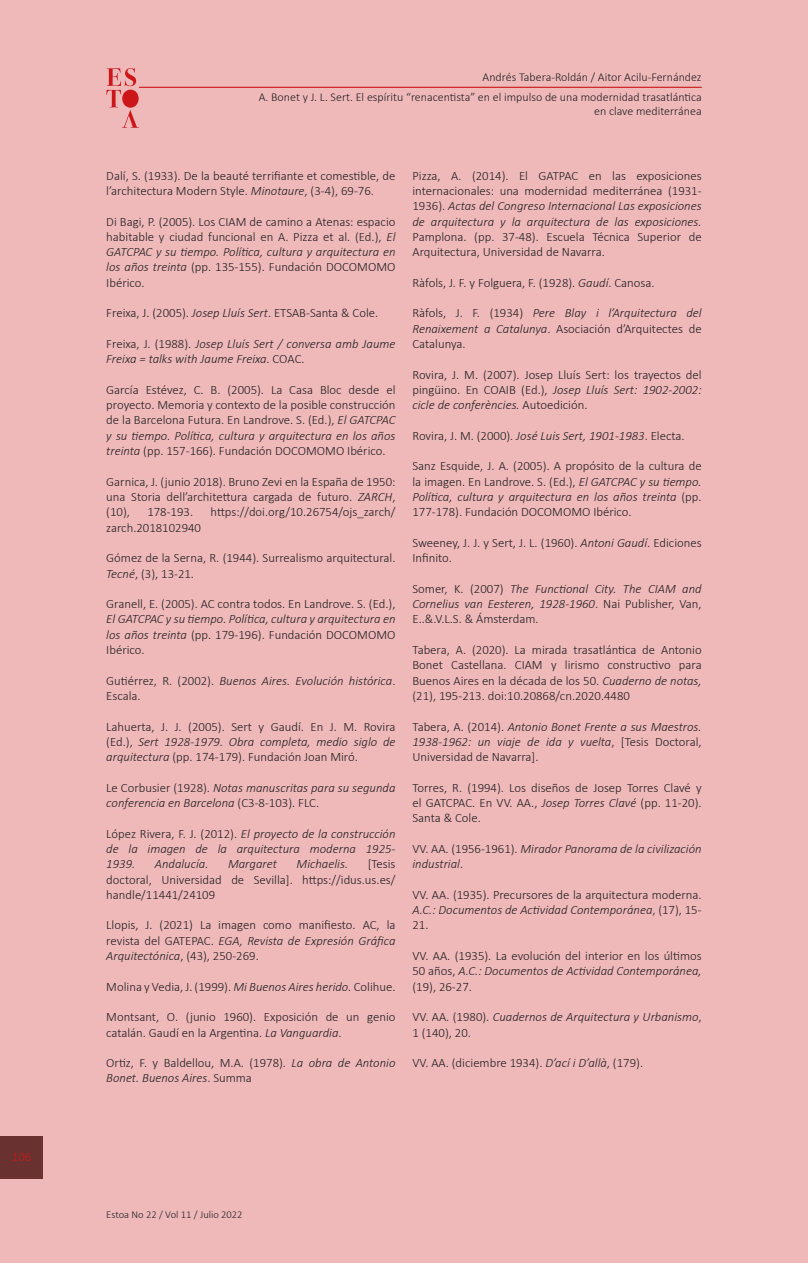
<style>
.page{position:relative;width:808px;height:1263px;background:#efb9ba}
.page>*{position:absolute;margin:0;border:0;box-sizing:border-box;transform-origin:0 0}
.parrafo{font:300 12.75px/15.3px "Calibri";color:#231f20;text-align:justify}
.parrafo-2{font:italic 300 12.75px/15.3px "Calibri";color:#231f20}
.t1{font:300 12.75px "Calibri";color:#cc171a}
.t2{font:300 12px "Calibri";color:#231f20}
.t3{font:300 10.5px "Calibri";color:#231f20}
.s1{font-style:italic}
.s2{font-style:normal}
</style>
<div class="page">
<p class="t1" style="left:12px;top:1148px;width:21px">106</p>
<p class="t2" style="left:483px;top:70px;width:221px">Andrés Tabera-Roldán / Aitor Acilu-Fernández</p>
<p class="t2" style="left:259px;top:90px;width:444px">A. Bonet y J. L. Sert. El espíritu “renacentista” en el impulso de una modernidad trasatlántica</p>
<p class="t2" style="left:594px;top:104px;width:109px">en clave mediterránea</p>
<p class="parrafo" style="left:106px;top:168px;width:291px">Dalí, S. (1933). De la beauté terrifiante et comestible, de l’architectura Modern Style. <span class="s1">Minotaure</span>, (3-4), 69-76.</p>
<p class="parrafo" style="left:106px;top:214px;width:291px">Di Bagi, P. (2005). Los CIAM de camino a Atenas: espacio habitable y ciudad funcional en A. Pizza et al. (Ed.), <span class="s1">El GATCPAC y su tiempo. Política, cultura y arquitectura en los años treinta</span> (pp. 135-155). Fundación DOCOMOMO Ibérico.</p>
<p class="parrafo" style="left:106px;top:305px;width:273px">Freixa, J. (2005). <span class="s1">Josep Lluís Sert</span>. ETSAB-Santa &amp; Cole.</p>
<p class="parrafo-2" style="left:106px;top:336px;width:291px"><span class="s2">Freixa, J. (1988).</span> Josep Lluís Sert / conversa amb Jaume<br>Freixa = talks with Jaume Freixa<span class="s2">. COAC.</span></p>
<p class="parrafo" style="left:106px;top:382px;width:291px">García Estévez, C. B. (2005). La Casa Bloc desde el proyecto. Memoria y contexto de la posible construcción de la Barcelona Futura. En Landrove. S. (Ed.), <span class="s1">El GATCPAC y su tiempo. Política, cultura y arquitectura en los años treinta</span> (pp. 157-166). Fundación DOCOMOMO Ibérico.</p>
<p class="parrafo" style="left:106px;top:474px;width:291px">Garnica, J. (junio 2018). Bruno Zevi en la España de 1950: una Storia dell’architettura cargada de futuro. <span class="s1">ZARCH</span>, (10),</p>
<p class="parrafo" style="left:147px;top:504px;width:47px">178-193.</p>
<p class="parrafo" style="left:210px;top:504px;width:186px">https://doi.org/10.26754/ojs_zarch/</p>
<p class="parrafo" style="left:106px;top:520px;width:96px">zarch.2018102940</p>
<p class="parrafo" style="left:106px;top:550px;width:291px">Gómez de la Serna, R. (1944). Surrealismo arquitectural.<br><span class="s1">Tecné</span>, (3), 13-21.</p>
<p class="parrafo" style="left:106px;top:596px;width:291px">Granell, E. (2005). AC contra todos. En Landrove. S. (Ed.), <span class="s1">El GATCPAC y su tiempo. Política, cultura y arquitectura en los años treinta</span> (pp. 179-196). Fundación DOCOMOMO Ibérico.</p>
<p class="parrafo-2" style="left:106px;top:673px;width:291px"><span class="s2">Gutiérrez, R. (2002).</span> Buenos Aires. Evolución histórica<span class="s2">.<br>Escala.</span></p>
<p class="parrafo" style="left:106px;top:718px;width:291px">Lahuerta, J. J. (2005). Sert y Gaudí. En J. M. Rovira (Ed.), <span class="s1">Sert 1928-1979. Obra completa, medio siglo de arquitectura</span> (pp. 174-179). Fundación Joan Miró.</p>
<p class="parrafo-2" style="left:106px;top:780px;width:291px"><span class="s2">Le Corbusier (1928).</span> Notas manuscritas para su segunda conferencia en Barcelona <span class="s2">(C3-8-103). FLC.</span></p>
<p class="parrafo-2" style="left:106px;top:826px;width:291px;text-align:justify"><span class="s2">López Rivera, F. J. (2012).</span> El proyecto de la construcción de la imagen de la arquitectura moderna 1925- 1939.</p>
<p class="parrafo-2" style="left:155px;top:856px;width:55px">Andalucía.</p>
<p class="parrafo-2" style="left:228px;top:856px;width:50px">Margaret</p>
<p class="parrafo-2" style="left:297px;top:856px;width:53px">Michaelis.</p>
<p class="parrafo" style="left:106px;top:856px;width:291px;text-indent:261px">[Tesis doctoral, Universidad de Sevilla]. https://idus.us.es/ handle/11441/24109</p>
<p class="parrafo" style="left:106px;top:917px;width:291px">Llopis, J. (2021) La imagen como manifiesto. AC, la revista del GATEPAC. <span class="s1">EGA, Revista de Expresión Gráfica Arquitectónica</span>, (43), 250-269.</p>
<p class="parrafo" style="left:106px;top:979px;width:291px">Molina y Vedia, J. (1999). <span class="s1">Mi Buenos Aires herido.</span> Colihue.</p>
<p class="parrafo" style="left:106px;top:1009px;width:291px">Montsant, O. (junio 1960). Exposición de un genio catalán. Gaudí en la Argentina. <span class="s1">La Vanguardia</span>.</p>
<p class="parrafo" style="left:106px;top:1055px;width:291px">Ortiz, F. y Baldellou, M.A. (1978). <span class="s1">La obra de Antonio<br>Bonet. Buenos Aires</span>. Summa</p>
<p class="parrafo" style="left:412px;top:168px;width:291px">Pizza, A. (2014). El GATPAC en las exposiciones internacionales: una modernidad mediterránea (1931- 1936). <span class="s1">Actas del Congreso Internacional Las exposiciones de arquitectura y la arquitectura de las exposiciones.<br></span>Pamplona. (pp. 37-48). Escuela Técnica Superior de Arquitectura, Universidad de Navarra.</p>
<p class="parrafo" style="left:412px;top:275px;width:244px">Ràfols, J. F. y Folguera, F. (1928). <span class="s1">Gaudí</span>. Canosa.</p>
<p class="parrafo" style="left:412px;top:305px;width:291px">Ràfols, J. F. (1934) <span class="s1">Pere Blay i l’Arquitectura del Renaixement a Catalunya</span>. Asociación d’Arquitectes de Catalunya.</p>
<p class="parrafo" style="left:412px;top:367px;width:291px">Rovira, J. M. (2007). Josep Lluís Sert: los trayectos del pingüino. En COAIB (Ed.), <span class="s1">Josep Lluís Sert: 1902-2002: cicle de conferències.</span> Autoedición.</p>
<p class="parrafo" style="left:412px;top:428px;width:274px">Rovira, J. M. (2000). <span class="s1">José Luis Sert, 1901-1983</span>. Electa.</p>
<p class="parrafo" style="left:412px;top:458px;width:291px">Sanz Esquide, J. A. (2005). A propósito de la cultura de la imagen. En Landrove. S. (Ed.), <span class="s1">El GATCPAC y su tiempo.<br>Política, cultura y arquitectura en los años treinta</span> (pp.<br>177-178). Fundación DOCOMOMO Ibérico.</p>
<p class="parrafo" style="left:412px;top:535px;width:291px">Sweeney, J. J. y Sert, J. L. (1960). <span class="s1">Antoni Gaudí</span>. Ediciones<br>Infinito.</p>
<p class="parrafo-2" style="left:412px;top:581px;width:291px;text-align:justify"><span class="s2">Somer, K. (2007)</span> The Functional City. The CIAM and Cornelius van Eesteren, 1928-1960<span class="s2">. Nai Publisher, Van, E..&amp;.V.L.S. &amp; Ámsterdam.</span></p>
<p class="parrafo" style="left:412px;top:642px;width:291px">Tabera, A. (2020). La mirada trasatlántica de Antonio Bonet Castellana. CIAM y lirismo constructivo para Buenos Aires en la década de los 50. <span class="s1">Cuaderno de notas, </span>(21), 195-213. doi:10.20868/cn.2020.4480</p>
<p class="parrafo-2" style="left:412px;top:718px;width:291px;text-align:justify"><span class="s2">Tabera, A. (2014).</span> Antonio Bonet Frente a sus Maestros.<br>1938-1962: un viaje de ida y vuelta<span class="s2">, [Tesis Doctoral, Universidad de Navarra].</span></p>
<p class="parrafo" style="left:412px;top:780px;width:291px">Torres, R. (1994). Los diseños de Josep Torres Clavé y el GATCPAC. En VV. AA., <span class="s1">Josep Torres Clavé</span> (pp. 11-20).<br>Santa &amp; Cole.</p>
<p class="parrafo-2" style="left:412px;top:841px;width:291px"><span class="s2">VV. AA. (1956-1961).</span> Mirador Panorama de la civilización industrial<span class="s2">.</span></p>
<p class="parrafo" style="left:412px;top:887px;width:291px">VV. AA. (1935). Precursores de la arquitectura moderna.<br><span class="s1">A.C.: Documentos de Actividad Contemporánea</span>, (17), 15- 21.</p>
<p class="parrafo" style="left:412px;top:948px;width:291px">VV. AA. (1935). La evolución del interior en los últimos 50 años, <span class="s1">A.C.: Documentos de Actividad Contemporánea, </span>(19), 26-27.</p>
<p class="parrafo-2" style="left:412px;top:1009px;width:291px"><span class="s2">VV. AA. (1980).</span> Cuadernos de Arquitectura y Urbanismo<span class="s2">,<br>1 (140), 20.</span></p>
<p class="parrafo" style="left:412px;top:1055px;width:232px">VV. AA. (diciembre 1934). <span class="s1">D’ací i D’allà</span>, (179).</p>
<p class="t3" style="left:106px;top:1207px;width:138px">Estoa No 22 / Vol 11 / Julio 2022</p>
</div>
